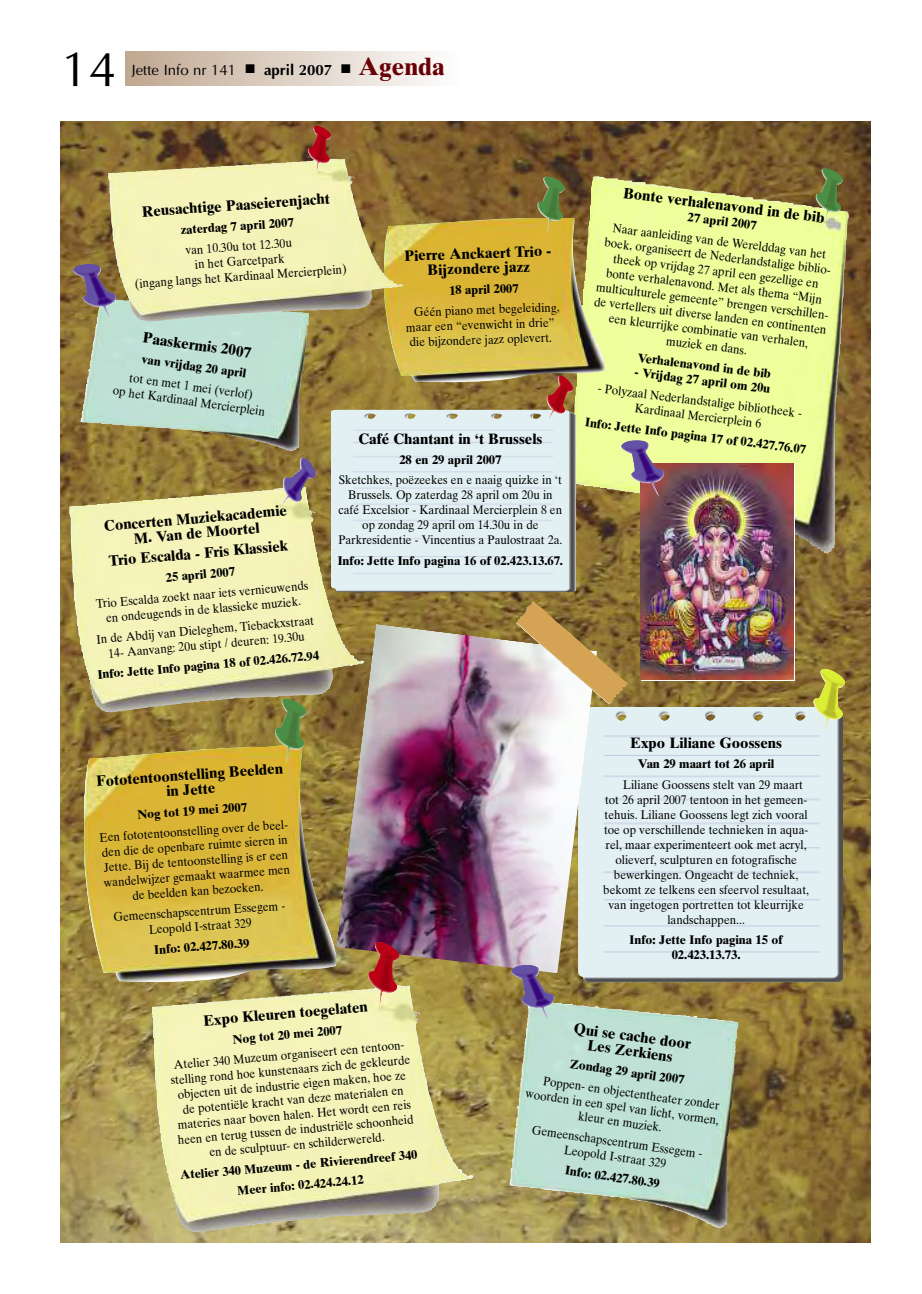
<style>
.page{position:relative;width:922px;height:1294px;background:#fff}
.page>*{position:absolute;margin:0;border:0;box-sizing:border-box;transform-origin:0 0}
.t1{font:49.25px "Optima";color:#000}
.t2{font:700 15px/15px "Times Ten";color:#000;text-align:center}
.t3{font:15px "Optima";color:#000}
.t4{font:12.5px/15px "Times Ten";color:#000;text-align:center;scale:.92 1}
.t5{font:12.5px/15px "Times Ten";color:#000;text-align:center;scale:.93 1}
.t6{font:700 12.5px/15px "Times Ten";color:#000;text-align:center}
.s1{font-weight:700}
.s2{font-family:"Times Ten";font-weight:700;font-size:25px;color:#690006}
</style>
<div class="page">
<div style="left:126px;top:51px;width:334px;height:34px;background:linear-gradient(to right,#c0a891,#fefefd)"></div>
<img style="left:60px;top:122px;width:810px;height:1120px">
<img style="left:568px;top:176px;width:280px;height:378px">
<img style="left:837px;top:734px;width:6px;height:89px">
<img style="left:152px;top:985px;width:321px;height:247px">
<img style="left:84px;top:743px;width:254px;height:239px">
<img style="left:80px;top:321px;width:229px;height:130px">
<img style="left:337px;top:624px;width:260px;height:349px">
<img style="left:365px;top:939px;width:36px;height:68px">
<img style="left:70px;top:263px;width:38px;height:58px">
<img style="left:815px;top:168px;width:28px;height:57px">
<img style="left:810px;top:666px;width:36px;height:68px">
<img style="left:274px;top:712px;width:33px;height:52px">
<img style="left:509px;top:999px;width:229px;height:229px">
<img style="left:508px;top:964px;width:50px;height:58px">
<img style="left:516px;top:600px;width:112px;height:104px">
<img style="left:640px;top:463px;width:153px;height:217px">
<img style="left:618px;top:440px;width:49px;height:57px">
<img style="left:384px;top:218px;width:221px;height:165px">
<img style="left:537px;top:176px;width:28px;height:57px">
<img style="left:108px;top:159px;width:295px;height:163px">
<img style="left:305px;top:124px;width:27px;height:50px">
<img style="left:570px;top:412px;width:6px;height:74px">
<img style="left:69px;top:486px;width:295px;height:226px">
<img style="left:280px;top:457px;width:36px;height:51px">
<img style="left:544px;top:375px;width:30px;height:46px">
<h1 class="t1" style="left:62px;top:40px;width:56px">14</h1>
<p class="t3" style="left:131px;top:61px;width:314px">Jette Info nr 141 ■ <span class="s1">april 2007</span> ■ <span class="s2">Agenda</span></p>
<p class="t2" style="left:141px;top:206px;width:190px;rotate:-4deg">Reusachtige Paaseierenjacht</p>
<p class="t6" style="left:180px;top:224px;width:115px;rotate:-4deg">zaterdag 7 april 2007</p>
<p class="t4" style="left:132px;top:247px;width:232px;rotate:-4deg">van 10.30u tot 12.30u<br>in het Garcetpark<br>(ingang langs het Kardinaal Mercierplein)</p>
<p class="t2" style="left:144px;top:331px;width:111px;rotate:8deg">Paaskermis 2007</p>
<p class="t6" style="left:142px;top:352px;width:107px;rotate:8deg">van vrijdag 20 april</p>
<p class="t5" style="left:116px;top:369px;width:167px;rotate:8deg">tot en met 1 mei (verlof)<br>op het Kardinaal Mercierplein</p>
<p class="t2" style="left:404px;top:250px;width:149px;rotate:-2deg">Pierre Anckaert Trio -<br>Bijzondere jazz</p>
<p class="t6" style="left:449px;top:284px;width:71px;rotate:-2deg">18 april 2007</p>
<p class="t4" style="left:405px;top:306px;width:169px;text-align:left;text-indent:9px;rotate:-2deg">Géén piano met begeleiding, maar een “evenwicht in drie” die bijzondere jazz oplevert.</p>
<p class="t2" style="left:104px;top:520px;width:185px;rotate:-5deg">Concerten Muziekacademie<br>M. Van de Moortel</p>
<p class="t2" style="left:108px;top:555px;width:181px;rotate:-5deg">Trio Escalda - Fris Klassiek</p>
<p class="t6" style="left:165px;top:571px;width:71px;rotate:-5deg">25 april 2007</p>
<p class="t4" style="left:95px;top:597px;width:233px;rotate:-5deg">Trio Escalda zoekt naar iets vernieuwends en ondeugends in de klassieke muziek.</p>
<p class="t4" style="left:96px;top:633px;width:239px;rotate:-5deg">In de Abdij van Dieleghem, Tiebackxstraat<br>14- Aanvang: 20u stipt / deuren: 19.30u</p>
<p class="t6" style="left:97px;top:668px;width:224px;rotate:-5deg">Info: Jette Info pagina 18 of 02.426.72.94</p>
<p class="t2" style="left:358px;top:433px;width:185px">Café Chantant in ‘t Brussels</p>
<p class="t6" style="left:399px;top:454px;width:103px">28 en 29 april 2007</p>
<p class="t5" style="left:338px;top:474px;width:242px">Sketchkes, poëzeekes en e naaig quizke in ‘t Brussels. Op zaterdag 28 april om 20u in café Excelsior - Kardinaal Mercierplein 8 en op zondag 29 april om 14.30u in de Parkresidentie - Vincentius a Paulostraat 2a.</p>
<p class="t6" style="left:337px;top:554px;width:227px">Info: Jette Info pagina 16 of 02.423.13.67.</p>
<p class="t2" style="left:624px;top:187px;width:204px;rotate:7deg">Bonte verhalenavond in de bib</p>
<p class="t6" style="left:688px;top:211px;width:71px;rotate:7deg">27 april 2007</p>
<p class="t4" style="left:604px;top:221px;width:258px;rotate:7deg">Naar aanleiding van de Werelddag van het boek, organiseert de Nederlandstalige biblio&shy;theek op vrijdag 27 april een gezellige en bonte verhalenavond. Met als thema “Mijn multiculturele gemeente” brengen verschillen&shy;de vertellers uit diverse landen en continenten een kleurrijke combinatie van verhalen, muziek en dans.</p>
<p class="t6" style="left:638px;top:351px;width:136px;rotate:7deg">Verhalenavond in de bib</p>
<p class="t6" style="left:635px;top:366px;width:138px;rotate:7deg">- Vrijdag 27 april om 20u</p>
<p class="t4" style="left:598px;top:382px;width:225px;rotate:7deg">- Polyzaal Nederlandstalige bibliotheek -<br>Kardinaal Mercierplein 6</p>
<p class="t6" style="left:586px;top:416px;width:224px;rotate:7deg">Info: Jette Info pagina 17 of 02.427.76.07</p>
<p class="t2" style="left:96px;top:775px;width:188px;rotate:-4deg">Fototentoonstelling Beelden in Jette</p>
<p class="t6" style="left:137px;top:808px;width:111px;rotate:-4deg">Nog tot 19 mei 2007</p>
<p class="t4" style="left:99px;top:831px;width:209px;rotate:-4deg">Een fototentoonstelling over de beel&shy;den die de openbare ruimte sieren in Jette. Bij de tentoonstelling is er een wandelwijzer gemaakt waarmee men de beelden kan bezoeken.</p>
<p class="t4" style="left:113px;top:910px;width:189px;rotate:-4deg">Gemeenschapscentrum Essegem -<br>Leopold I-straat 329</p>
<p class="t6" style="left:154px;top:943px;width:97px;rotate:-4deg">Info: 02.427.80.39</p>
<p class="t2" style="left:630px;top:737px;width:153px">Expo Liliane Goossens</p>
<p class="t6" style="left:637px;top:757px;width:138px">Van 29 maart tot 26 april</p>
<p class="t5" style="left:623px;top:778px;width:195px">Liliane Goossens stelt van 29 maart</p>
<p class="t5" style="left:605px;top:793px;width:219px">tot 26 april 2007 tentoon in het gemeen-</p>
<p class="t5" style="left:604px;top:808px;width:220px">tehuis. Liliane Goossens legt zich vooral</p>
<p class="t5" style="left:604px;top:823px;width:221px">toe op verschillende technieken in aqua-</p>
<p class="t5" style="left:605px;top:838px;width:218px">rel, maar experimenteert ook met acryl,</p>
<p class="t5" style="left:615px;top:853px;width:197px">olieverf, sculpturen en fotografische</p>
<p class="t5" style="left:613px;top:868px;width:200px">bewerkingen. Ongeacht de techniek,</p>
<p class="t5" style="left:603px;top:883px;width:223px">bekomt ze telkens een sfeervol resultaat,</p>
<p class="t5" style="left:608px;top:898px;width:211px">van ingetogen portretten tot kleurrijke</p>
<p class="t5" style="left:667px;top:913px;width:85px">landschappen...</p>
<p class="t6" style="left:629px;top:933px;width:154px">Info: Jette Info pagina 15 of<br>02.423.13.73.</p>
<p class="t2" style="left:203px;top:1014px;width:166px;rotate:-5deg">Expo Kleuren toegelaten</p>
<p class="t6" style="left:232px;top:1033px;width:111px;rotate:-5deg">Nog tot 20 mei 2007</p>
<p class="t4" style="left:169px;top:1059px;width:263px;rotate:-5deg">Atelier 340 Muzeum organiseert een tentoon&shy;stelling rond hoe kunstenaars zich de gekleurde objecten uit de industrie eigen maken, hoe ze de potentiële kracht van deze materialen en materies naar boven halen. Het wordt een reis heen en terug tussen de industriële schoonheid en de sculptuur- en schilderwereld.</p>
<p class="t6" style="left:179px;top:1166px;width:240px;line-height:20.2px;rotate:-5deg">Atelier 340 Muzeum - de Rivierendreef 340<br>Meer info: 02.424.24.12</p>
<p class="t2" style="left:574px;top:1021px;width:120px;rotate:8deg">Qui se cache door<br>Les Zerkiens</p>
<p class="t6" style="left:571px;top:1057px;width:117px;rotate:8deg">Zondag 29 april 2007</p>
<p class="t5" style="left:544px;top:1074px;width:193px;rotate:8deg">Poppen- en objectentheater zonder</p>
<p class="t5" style="left:526px;top:1086px;width:211px;rotate:8deg">woorden in een spel van licht, vormen,</p>
<p class="t5" style="left:579px;top:1109px;width:92px;rotate:8deg">kleur en muziek.</p>
<p class="t5" style="left:533px;top:1123px;width:187px;rotate:8deg">Gemeenschapscentrum Essegem -<br>Leopold I-straat 329</p>
<p class="t6" style="left:566px;top:1164px;width:97px;rotate:8deg">Info: 02.427.80.39</p>
</div>
